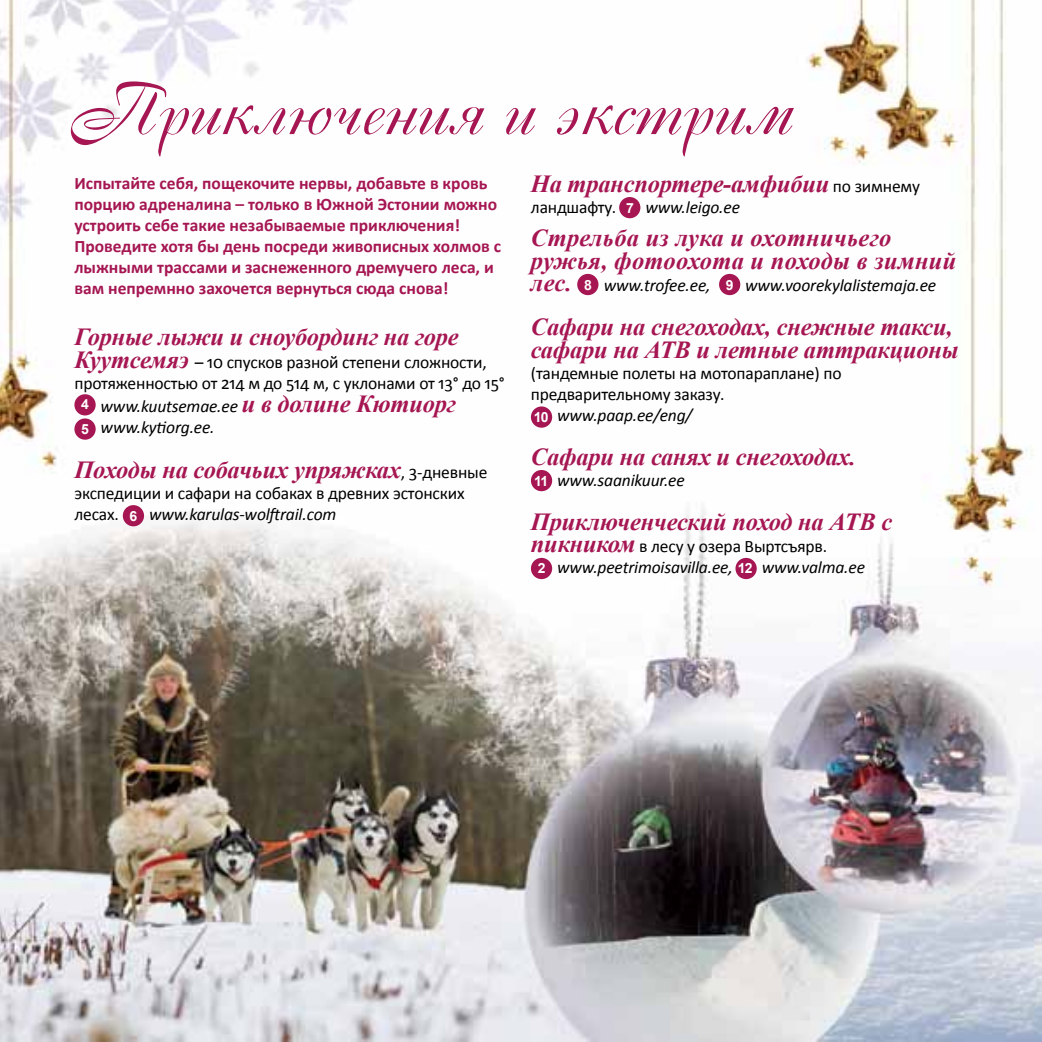
<style>
.page{position:relative;width:1042px;height:1042px;background:#fff}
.page>*{position:absolute;margin:0;border:0;box-sizing:border-box;transform-origin:0 0}
.t1{font:70px "Cassandra";color:#a51652}
.t2{font:italic 700 24.5px/22.8px "Times New Roman";letter-spacing:-.01em;color:#a51652}
.t3{font:italic 700 24.5px/22.8px "Times New Roman";letter-spacing:.01em;color:#a51652}
.t4{font:700 17.5px/21px "Calibri";color:#a51652}
.t5{font:italic 17.5px/21px "Calibri";letter-spacing:-.01em;color:#000}
.t6{font:17.5px/21px "Calibri";letter-spacing:-.01em;color:#000}
.t7{font:700 14px "Arial";color:#fff}
.s1{font-family:"Times New Roman";font-weight:700;font-style:italic;font-size:24.5px;color:#a51652}
.s2{font-family:"Times New Roman";font-weight:700;font-size:24.5px;color:#a51652}
.s3{font-family:"Calibri";font-weight:400;font-style:normal;font-size:17.5px;color:#000}
.s4{font-style:normal}
</style>
<div class="page">
<img style="left:0;top:0;width:1042px;height:1042px">
<div style="left:74px;top:394px;width:22px;height:21px;background:#a51652;border-radius:50%"></div>
<div style="left:123px;top:505px;width:21px;height:21px;background:#a51652;border-radius:50%"></div>
<div style="left:619px;top:197px;width:21px;height:21px;background:#a51652;border-radius:50%"></div>
<div style="left:577px;top:274px;width:21px;height:21px;background:#a51652;border-radius:50%"></div>
<div style="left:531px;top:406px;width:21px;height:22px;background:#a51652;border-radius:50%"></div>
<div style="left:531px;top:470px;width:21px;height:21px;background:#a51652;border-radius:50%"></div>
<div style="left:531px;top:558px;width:21px;height:21px;background:#a51652;border-radius:50%"></div>
<div style="left:74px;top:418px;width:22px;height:22px;background:#a51652;border-radius:50%"></div>
<div style="left:735px;top:558px;width:22px;height:21px;background:#a51652;border-radius:50%"></div>
<div style="left:719px;top:274px;width:21px;height:21px;background:#a51652;border-radius:50%"></div>
<h1 class="t1" style="left:70px;top:65px;width:723px">Приключения и экстрим</h1>
<p class="t4" style="left:74px;top:172px;width:428px">Испытайте себя, пощекочите нервы, добавьте в кровь порцию адреналина – только в Южной Эстонии можно устроить себе такие незабываемые приключения!<br>Проведите хотя бы день посреди живописных холмов с лыжными трассами и заснеженного дремучего леса, и вам непремнно захочется вернуться сюда снова!</p>
<h2 class="t2" style="left:74px;top:325px;width:386px">Горные лыжи и сноубординг на горе</h2>
<p class="t6" style="left:74px;top:351px;width:432px"><span class="s1">Куутсемяэ</span> – 10 спусков разной степени сложности, протяженностью от 214 м до 514 м, с уклонами от 13° до 15°</p>
<p class="t5" style="left:101px;top:395px;width:357px">www.kuutsemae.ee <span class="s2">и в долине Кютиорг </span>www.kytiorg.ee.</p>
<h2 class="t2" style="left:74px;top:458px;width:414px">Походы на собачьих упряжках<span class="s3">, 3-дневные</span></h2>
<p class="t6" style="left:74px;top:482px;width:392px">экспедиции и сафари на собаках в древних эстонских лесах.</p>
<h2 class="t2" style="left:531px;top:172px;width:391px">На транспортере-амфибии <span class="s3">по зимнему</span></h2>
<p class="t6" style="left:531px;top:196px;width:87px">ландшафту.</p>
<p class="t5" style="left:645px;top:196px;width:96px">www.leigo.ee</p>
<h2 class="t3" style="left:531px;top:226px;width:427px">Стрельба из лука и охотничьего ружья, фотоохота и походы в зимний лес.</h2>
<p class="t7" style="left:626px;top:198px;width:9px">7</p>
<p class="t5" style="left:604px;top:274px;width:108px">www.trofee.ee,</p>
<p class="t5" style="left:745px;top:274px;width:192px">www.voorekylalistemaja.ee</p>
<h2 class="t2" style="left:531px;top:315px;width:429px">Сафари на снегоходах, снежные такси, сафари на АТВ и летные аттракционы</h2>
<p class="t6" style="left:531px;top:362px;width:312px">(тандемные полеты на мотопараплане) по предварительному заказу.</p>
<p class="t5" style="left:557px;top:404px;width:137px">www.paap.ee/eng/</p>
<h2 class="t2" style="left:531px;top:444px;width:326px">Сафари на санях и снегоходах.</h2>
<p class="t5" style="left:557px;top:468px;width:129px">www.saanikuur.ee</p>
<h2 class="t2" style="left:531px;top:509px;width:363px">Приключенческий поход на АТВ с</h2>
<p class="t5" style="left:557px;top:535px;width:271px;text-indent:-26px"><span class="s2">пикником</span> <span class="s4">в лесу у озера Выртсъярв. </span>www.peetrimoisavilla.ee,</p>
<p class="t7" style="left:584px;top:275px;width:9px">8</p>
<p class="t7" style="left:726px;top:275px;width:9px">9</p>
<p class="t7" style="left:81px;top:395px;width:9px">4</p>
<p class="t7" style="left:534px;top:408px;width:16px">10</p>
<p class="t7" style="left:81px;top:419px;width:9px">5</p>
<p class="t7" style="left:534px;top:471px;width:16px">11</p>
<p class="t5" style="left:149px;top:503px;width:189px">www.karulas-wolftrail.com</p>
<p class="t7" style="left:130px;top:506px;width:9px">6</p>
<p class="t5" style="left:762px;top:556px;width:105px">www.valma.ee</p>
<p class="t7" style="left:538px;top:559px;width:9px">2</p>
<p class="t7" style="left:738px;top:559px;width:16px">12</p>
</div>
